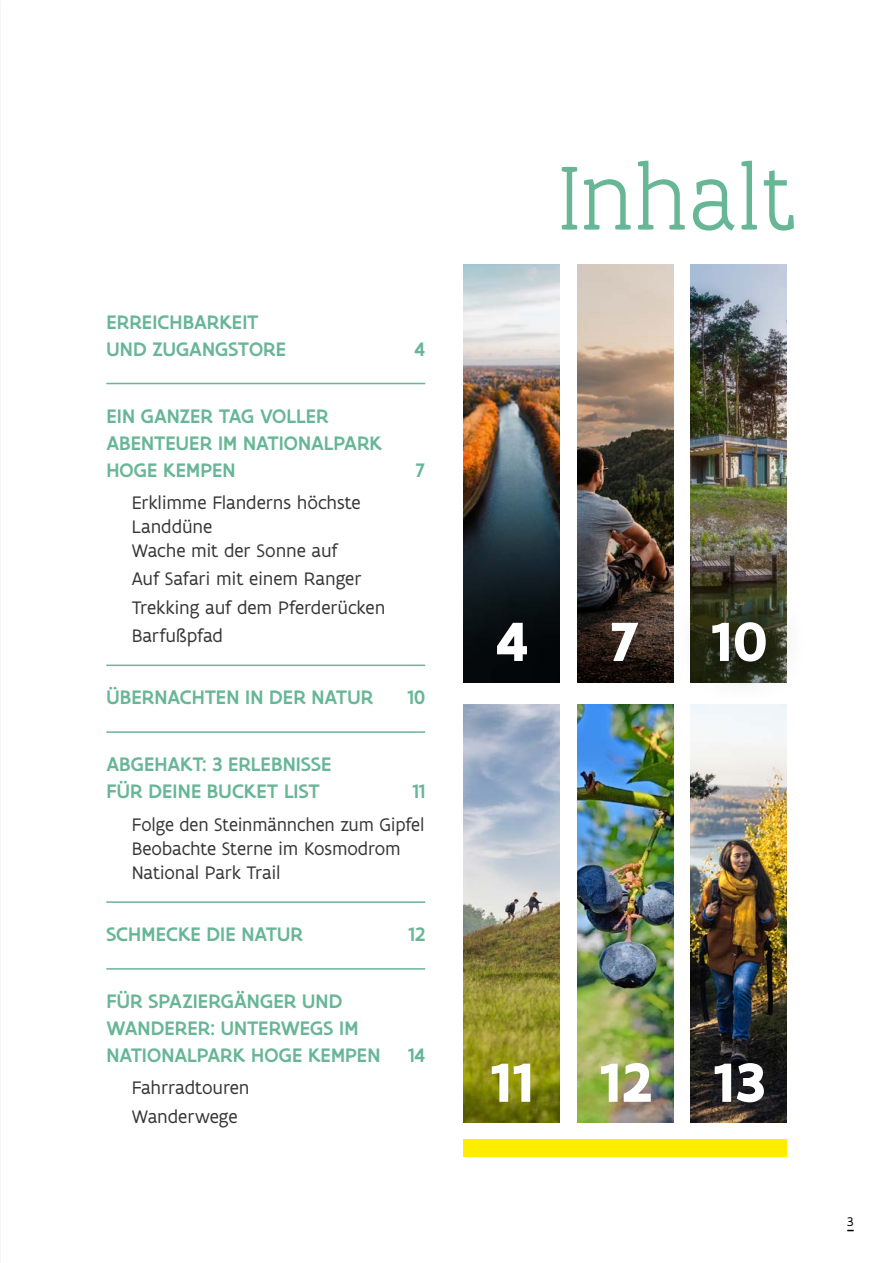
<style>
.page{position:relative;width:893px;height:1263px;background:#fff}
.page>*{position:absolute;margin:0;border:0;box-sizing:border-box;transform-origin:0 0}
.t1{font:300 97.5px "Flanders Art Serif";color:#67b696}
.t2{font:700 59.25px "Flanders Art Sans";letter-spacing:-.015em;color:#fff}
.t3{font:500 21px/27px "Flanders Art Sans";letter-spacing:.005em;color:#67b696}
.t4{font:19.5px/24px "Flanders Art Sans";letter-spacing:-.01em;color:#373636}
.t5{font:13.5px "Flanders Art Sans";color:#000}
</style>
<div class="page">
<hr style="left:106px;top:383px;width:319px;height:1px;background:#67b696">
<hr style="left:106px;top:664px;width:319px;height:2px;background:#67b696">
<hr style="left:106px;top:731px;width:319px;height:2px;background:#67b696">
<hr style="left:106px;top:901px;width:319px;height:2px;background:#67b696">
<hr style="left:106px;top:968px;width:319px;height:2px;background:#67b696">
<img style="left:577px;top:265px;width:96px;height:418px">
<img style="left:463px;top:704px;width:96px;height:419px">
<img style="left:577px;top:704px;width:96px;height:419px">
<img style="left:691px;top:704px;width:96px;height:419px">
<img style="left:463px;top:265px;width:96px;height:418px">
<img style="left:691px;top:265px;width:96px;height:316px">
<div style="left:673px;top:581px;width:134px;height:121px;background:#000;opacity:.75"></div>
<div style="left:463px;top:1139px;width:324px;height:18px;background:#ffed00"></div>
<p class="t3" style="left:106px;top:309px;width:181px">ERREICHBARKEIT<br>UND ZUGANGSTORE</p>
<p class="t3" style="left:106px;top:402px;width:277px">EIN GANZER TAG VOLLER<br>ABENTEUER IM NATIONALPARK<br>HOGE KEMPEN</p>
<p class="t4" style="left:132px;top:491px;width:230px">Erklimme Flanderns höchste<br>Landdüne<br>Wache mit der Sonne auf</p>
<p class="t4" style="left:132px;top:565px;width:255px;line-height:28.2px">Auf Safari mit einem Ranger<br>Trekking auf dem Pferderücken<br>Barfußpfad</p>
<p class="t3" style="left:415px;top:336px;width:12px">4</p>
<p class="t3" style="left:416px;top:456px;width:11px">7</p>
<p class="t3" style="left:106px;top:684px;width:269px">ÜBERNACHTEN IN DER NATUR</p>
<p class="t3" style="left:407px;top:684px;width:19px">10</p>
<p class="t3" style="left:106px;top:751px;width:226px">ABGEHAKT: 3 ERLEBNISSE<br>FÜR DEINE BUCKET LIST</p>
<p class="t3" style="left:412px;top:778px;width:14px">11</p>
<p class="t4" style="left:132px;top:812px;width:294px">Folge den Steinmännchen zum Gipfel<br>Beobachte Sterne im Kosmodrom<br>National Park Trail</p>
<p class="t3" style="left:106px;top:921px;width:198px">SCHMECKE DIE NATUR</p>
<p class="t3" style="left:408px;top:921px;width:18px">12</p>
<p class="t3" style="left:106px;top:988px;width:276px">FÜR SPAZIERGÄNGER UND<br>WANDERER: UNTERWEGS IM<br>NATIONALPARK HOGE KEMPEN</p>
<p class="t4" style="left:132px;top:1074px;width:119px;line-height:28.2px">Fahrradtouren<br>Wanderwege</p>
<p class="t3" style="left:408px;top:1042px;width:18px">14</p>
<h1 class="t1" style="left:559px;top:140px;width:239px">Inhalt</h1>
<h2 class="t2" style="left:495px;top:604px;width:35px">4</h2>
<h2 class="t2" style="left:611px;top:604px;width:159px">7 10</h2>
<h2 class="t2" style="left:489px;top:1045px;width:47px">11</h2>
<h2 class="t2" style="left:598px;top:1045px;width:169px">12 13</h2>
<p class="t5" style="left:847px;top:1213px;width:8px">3</p>
</div>
